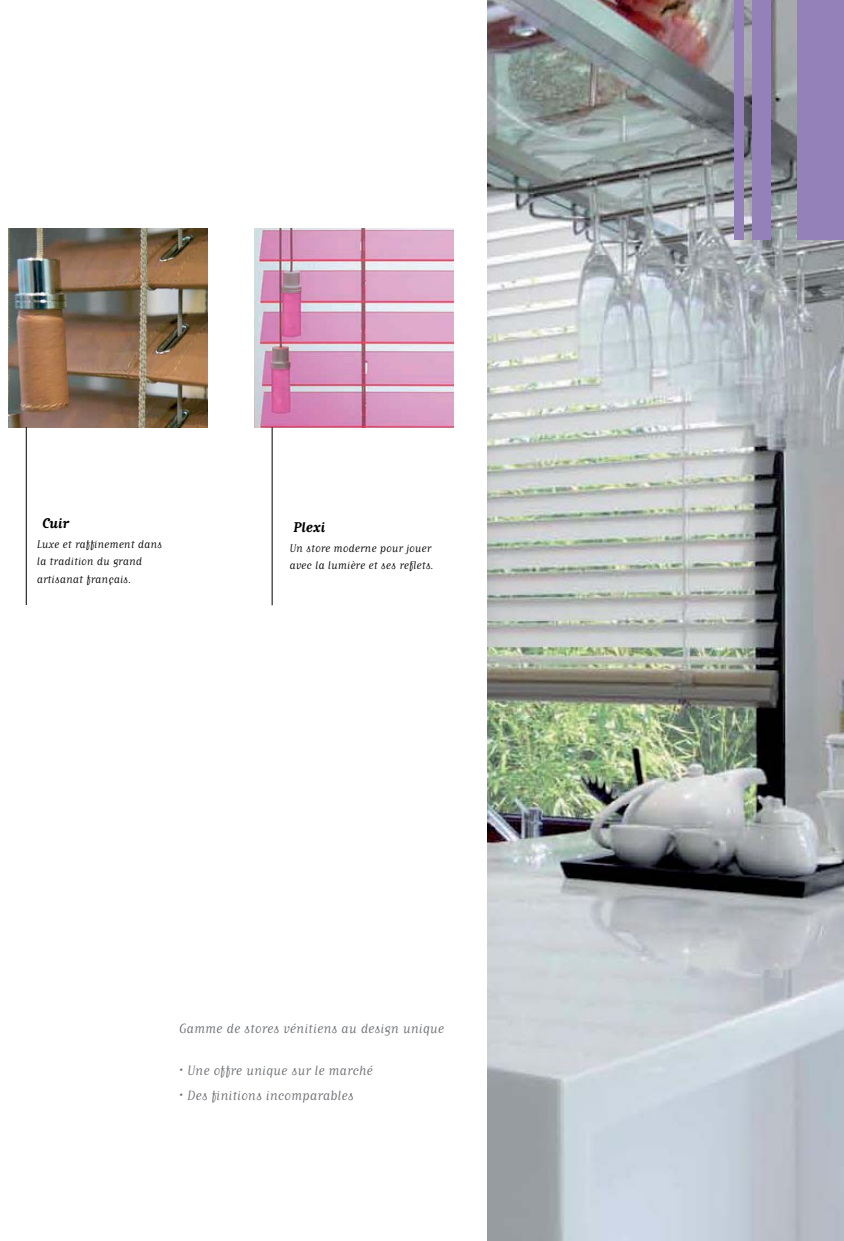
<style>
.page{position:relative;width:844px;height:1241px;background:#fff}
.page>*{position:absolute;margin:0;border:0;box-sizing:border-box;transform-origin:0 0}
.t1{font:700 16.62px "Matrix Script";color:#000}
.t2{font:15.75px "Matrix Script";color:#6a6d73}
.t3{font:13.12px/17.5px "Matrix Script";color:#000}
</style>
<div class="page">
<img style="left:487px;top:1px;width:356px;height:1240px">
<div style="left:797px;top:1px;width:46px;height:239px;background:#9481ba"></div>
<div style="left:752px;top:1px;width:19px;height:239px;background:#9481ba"></div>
<div style="left:734px;top:1px;width:9px;height:239px;background:#9481ba"></div>
<img style="left:9px;top:229px;width:198px;height:198px">
<hr style="left:26px;top:427px;width:1px;height:178px;background:#000">
<img style="left:255px;top:229px;width:198px;height:198px">
<hr style="left:272px;top:427px;width:1px;height:178px;background:#000">
<p class="t1" style="left:42px;top:513px;width:28px">Cuir</p>
<p class="t3" style="left:37px;top:534px;width:127px">Luxe et raffinement dans la tradition du grand artisanat français.</p>
<p class="t1" style="left:293px;top:517px;width:33px">Plexi</p>
<p class="t3" style="left:289px;top:539px;width:146px">Un store moderne pour jouer avec la lumière et ses reflets.</p>
<p class="t2" style="left:179px;top:1018px;width:267px">Gamme de stores vénitiens au design unique</p>
<p class="t2" style="left:179px;top:1061px;width:195px">• Une offre unique sur le marché</p>
<p class="t2" style="left:179px;top:1086px;width:177px">• Des finitions incomparables</p>
</div>
